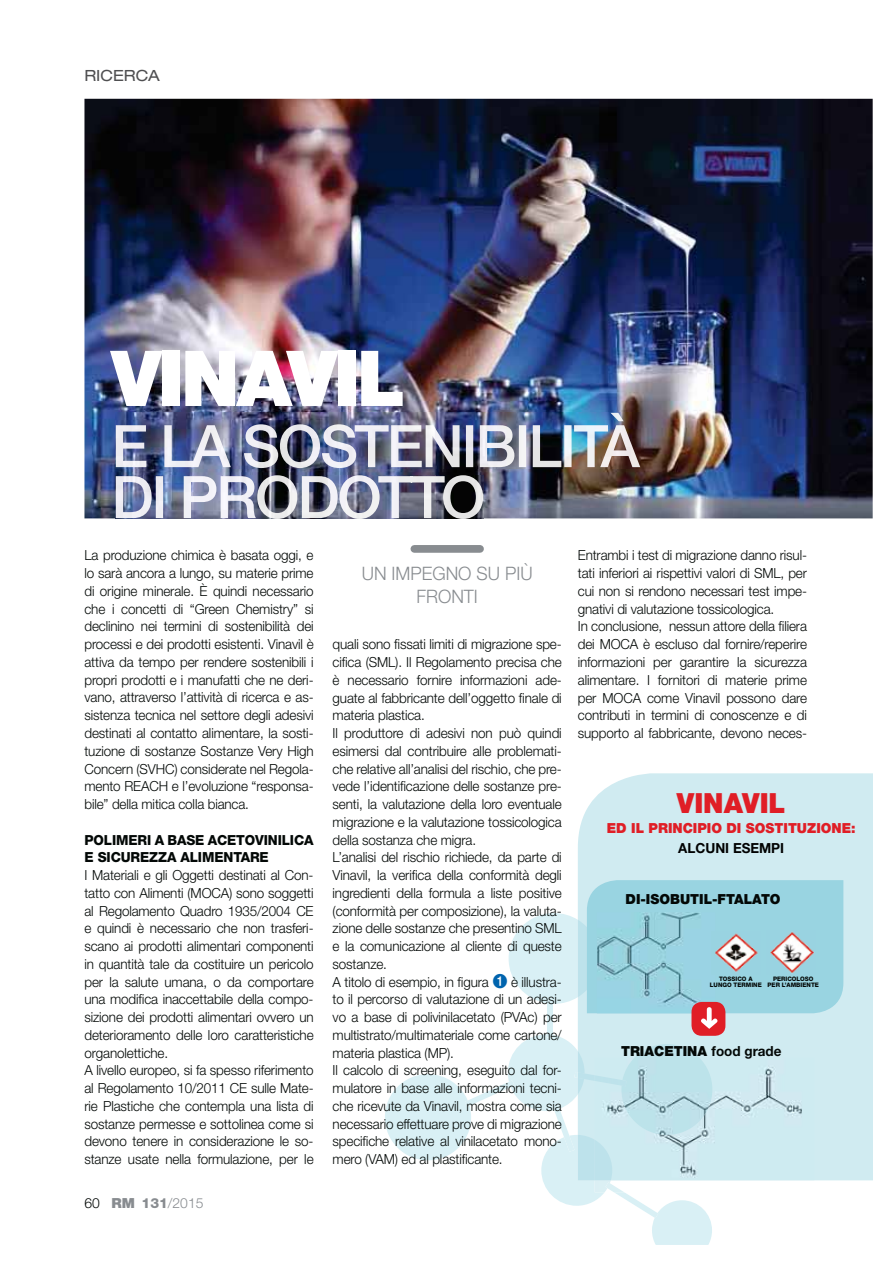
<style>
.page{position:relative;width:893px;height:1263px;background:#fff}
.page>*{position:absolute;margin:0;border:0;box-sizing:border-box;transform-origin:0 0}
.t1{font:900 77.25px "Helvetica Neue LTW1 G";letter-spacing:-.04em;color:#fff}
.t2{font:900 27.75px "Helvetica Neue LT Std";color:#e01e26}
.t3{font:300 18.6px/23.1px "Helvetica Neue LT Std";color:#888c90;text-align:center}
.t4{font:expanded 15.45px "Helvetica Neue LT Std";color:#4f4f51}
.t5{font:300 13.95px/17.7px "Helvetica Neue LT Std";letter-spacing:-.01em;color:#030806}
.t6{font:800 13.95px/17.7px "Helvetica Neue LT Std";letter-spacing:-.01em;color:#030806}
.t7{font:900 13.95px "Helvetica Neue LT Std";color:#030806}
.t8{font:900 13.95px "Helvetica Neue LT Std";color:#e01e26}
.t9{font:700 13.95px "Helvetica Neue LT Std";color:#010202}
.t10{font:300 13.95px "Helvetica Neue LT Std";color:#888c90}
.t11{font:800 6.15px/6.1px "Helvetica Neue LT Std";color:#030806;text-align:center}
.s1{color:#030806}
.s2{font-weight:900}
.s3{font-weight:800}
.s4{font-weight:700}
</style>
<div class="page">
<div style="left:578px;top:773px;width:294px;height:407px;background:#d0ebf1"></div>
<img style="left:84px;top:99px;width:788px;height:419px">
<div style="left:414px;top:545px;width:66px;height:8px;background:#888c90"></div>
<img style="left:116px;top:413px;width:524px;height:55px">
<img style="left:116px;top:475px;width:367px;height:43px">
<svg style="left:385px;top:880px;width:458px;height:365px"></svg>
<p class="t4" style="left:84px;top:67px;width:77px">RICERCA</p>
<h1 class="t1" style="left:111px;top:334px;width:296px">VINAVIL</h1>
<p class="t5" style="left:84px;top:548px;width:231px;text-align:justify">La produzione chimica è basata oggi, e lo sarà ancora a lungo, su materie prime di origine minerale. È quindi necessario che i concetti di “Green Chemistry” si declinino nei termini di sostenibilità dei processi e dei prodotti esistenti. Vinavil è attiva da tempo per rendere sostenibili i propri prodotti e i manufatti che ne deri&shy;vano, attraverso l’attività di ricerca e as&shy;sistenza tecnica nel settore degli adesivi destinati al contatto alimentare, la sosti&shy;tuzione di sostanze Sostanze Very High Concern (SVHC) considerate nel Regola&shy;mento REACH e l’evoluzione “responsa&shy;bile” della mitica colla bianca.</p>
<p class="t6" style="left:84px;top:832px;width:231px">POLIMERI A BASE ACETOVINILICA<br>E SICUREZZA ALIMENTARE</p>
<p class="t5" style="left:84px;top:868px;width:231px">I Materiali e gli Oggetti destinati al Con&shy;tatto con Alimenti (MOCA) sono soggetti al Regolamento Quadro 1935/2004 CE e quindi è necessario che non trasferi&shy;scano ai prodotti alimentari componenti in quantità tale da costituire un pericolo per la salute umana, o da comportare una modifica inaccettabile della compo&shy;sizione dei prodotti alimentari ovvero un deterioramento delle loro caratteristiche organolettiche.<br>A livello europeo, si fa spesso riferimento al Regolamento 10/2011 CE sulle Mate&shy;rie Plastiche che contempla una lista di sostanze permesse e sottolinea come si devono tenere in considerazione le so&shy;stanze usate nella formulazione, per le</p>
<p class="t10" style="left:84px;top:1199px;width:120px"><span class="s1">60</span> <span class="s2">RM</span> <span class="s3">131</span>/2015</p>
<h3 class="t3" style="left:362px;top:564px;width:172px">UN IMPEGNO SU PIÙ<br>FRONTI</h3>
<p class="t5" style="left:332px;top:637px;width:231px">quali sono fissati limiti di migrazione spe&shy;cifica (SML). Il Regolamento precisa che è necessario fornire informazioni ade&shy;guate al fabbricante dell’oggetto finale di materia plastica.<br>Il produttore di adesivi non può quindi esimersi dal contribuire alle problemati&shy;che relative all’analisi del rischio, che pre&shy;vede l’identificazione delle sostanze pre&shy;senti, la valutazione della loro eventuale migrazione e la valutazione tossicologica della sostanza che migra.<br>L’analisi del rischio richiede, da parte di Vinavil, la verifica della conformità degli ingredienti della formula a liste positive (conformità per composizione), la valuta&shy;zione delle sostanze che presentino SML e la comunicazione al cliente di queste sostanze.<br>A titolo di esempio, in figura</p>
<p class="t5" style="left:332px;top:974px;width:231px;text-indent:178px">è illustra&shy;to il percorso di valutazione di un adesi&shy;vo a base di polivinilacetato (PVAc) per multistrato/multimateriale come cartone/ materia plastica (MP).<br>Il calcolo di screening, eseguito dal for&shy;mulatore in base alle informazioni tecni&shy;che ricevute da Vinavil, mostra come sia necessario effettuare prove di migrazione specifiche relative al vinilacetato mono&shy;mero (VAM) ed al plastificante.</p>
<p class="t5" style="left:578px;top:548px;width:231px">Entrambi i test di migrazione danno risul&shy;tati inferiori ai rispettivi valori di SML, per cui non si rendono necessari test impe&shy;gnativi di valutazione tossicologica.<br>In conclusione, nessun attore della filiera dei MOCA è escluso dal fornire/reperire informazioni per garantire la sicurezza alimentare. I fornitori di materie prime per MOCA come Vinavil possono dare contributi in termini di conoscenze e di supporto al fabbricante, devono neces-</p>
<h2 class="t2" style="left:677px;top:787px;width:110px">VINAVIL</h2>
<p class="t8" style="left:606px;top:820px;width:250px">ED IL PRINCIPIO DI SOSTITUZIONE:</p>
<p class="t9" style="left:678px;top:843px;width:107px">ALCUNI ESEMPI</p>
<p class="t7" style="left:625px;top:891px;width:157px">DI-ISOBUTIL-FTALATO</p>
<p class="t11" style="left:710px;top:977px;width:53px">TOSSICO A<br>LUNGO TERMINE</p>
<p class="t11" style="left:767px;top:977px;width:53px">PERICOLOSO<br>PER L’AMBIENTE</p>
<p class="t7" style="left:621px;top:1043px;width:162px">TRIACETINA <span class="s4">food rade</span></p>
<p class="t9" style="left:744px;top:1046px;width:10px">g</p>
</div>
